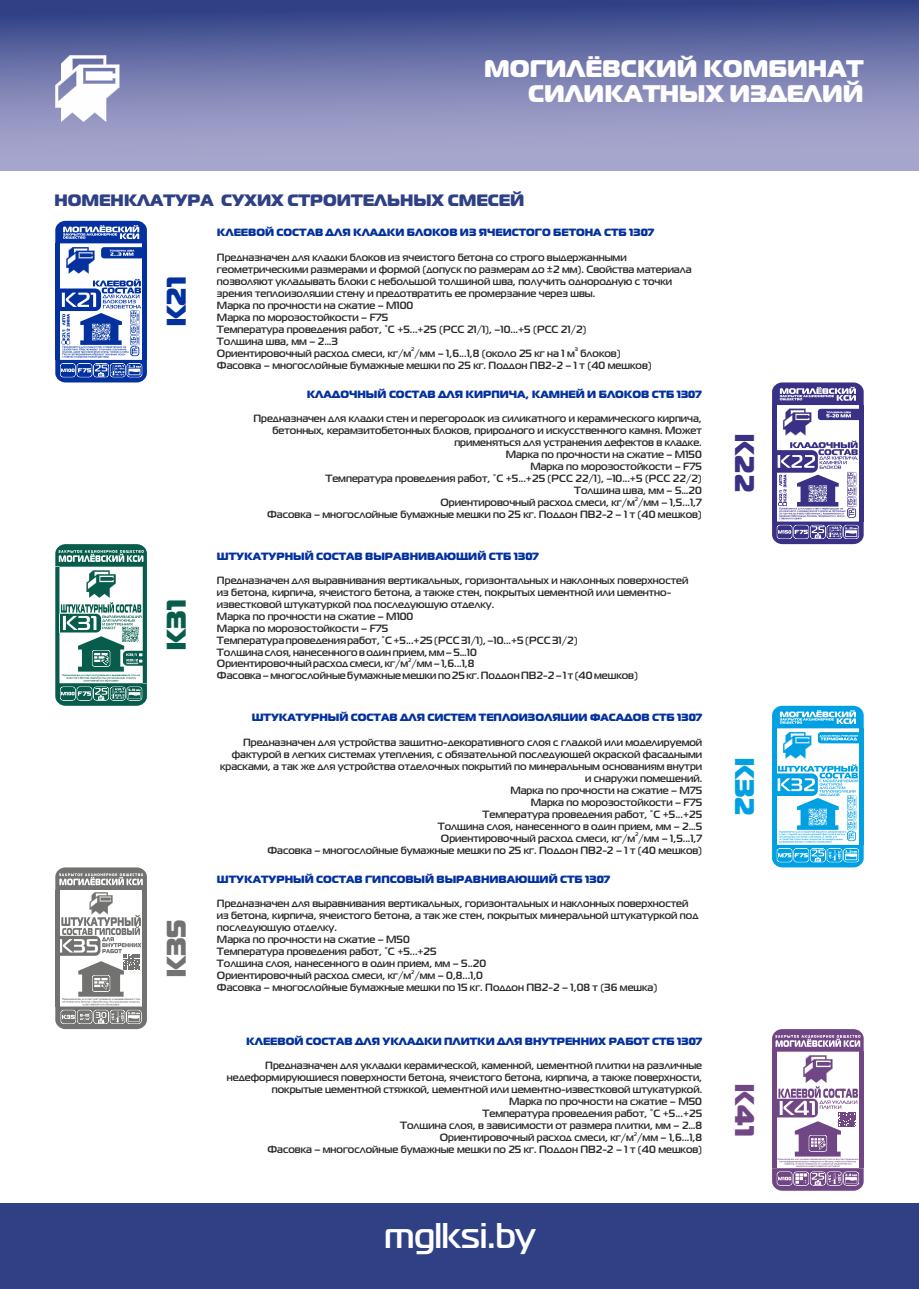
<style>
.page{position:relative;width:919px;height:1289px;background:#fff}
.page>*{position:absolute;margin:0;border:0;box-sizing:border-box;transform-origin:0 0}
.t1{font:700 35.7px "Magistral";color:#fefefe}
.t2{font:900 27px "Magistral";color:#03319f}
.t3{font:900 27px "Magistral";color:#085c4b}
.t4{font:900 27px "Magistral";color:#727271}
.t5{font:900 27px "Magistral";color:#393185}
.t6{font:900 27px "Magistral";color:#00a0e3}
.t7{font:900 27px "Magistral";color:#714684}
.t8{font:900 24px/25.8px "Magistral";color:#fefefe;text-align:right}
.t9{font:900 16.5px "Magistral";color:#2f4085}
.t10{font:700 10.5px/12px "Magistral";color:#2b2a29}
.t11{font:900 10.5px "Magistral";color:#03319f}
.t12{font:700 5.25px "Magistral";color:#2b2a29}
</style>
<div class="page">
<svg style="left:0;top:0;width:918px;height:170px;background:#787eb0"></svg>
<div style="left:0;top:1203px;width:918px;height:85px;background:#2f4085"></div>
<svg style="left:55px;top:55px;width:64px;height:67px"></svg>
<svg style="left:772px;top:382px;width:91px;height:162px"></svg>
<svg style="left:55px;top:544px;width:92px;height:161px"></svg>
<hr style="left:772px;top:728px;width:4px;height:116px;background:#00a0e3">
<hr style="left:859px;top:728px;width:4px;height:116px;background:#00a0e3">
<svg style="left:772px;top:705px;width:91px;height:53px"></svg>
<svg style="left:772px;top:764px;width:91px;height:103px"></svg>
<hr style="left:55px;top:243px;width:4px;height:117px;background:#03319f">
<hr style="left:143px;top:243px;width:4px;height:117px;background:#03319f">
<svg style="left:55px;top:221px;width:92px;height:52px"></svg>
<svg style="left:55px;top:279px;width:92px;height:103px"></svg>
<svg style="left:55px;top:867px;width:92px;height:162px"></svg>
<svg style="left:772px;top:1029px;width:91px;height:161px"></svg>
<h3 class="t8" style="left:484px;top:54px;width:381px">МОГИЛЁВСКИЙ КОМБИНАТ<br>СИЛИКАТНЫХ ИЗДЕЛИЙ</h3>
<h3 class="t9" style="left:54px;top:189px;width:471px">НОМЕНКЛАТУРА СУХИХ СТРОИТЕЛЬНЫХ СМЕСЕЙ</h3>
<h2 class="t2" style="left:159px;top:327px;width:53px;rotate:-90deg">К21</h2>
<h2 class="t3" style="left:159px;top:651px;width:53px;rotate:-90deg">К31</h2>
<h2 class="t4" style="left:159px;top:978px;width:60px;rotate:-90deg">К35</h2>
<p class="t11" style="left:217px;top:226px;width:438px">КЛЕЕВОЙ СОСТАВ ДЛЯ КЛАДКИ БЛОКОВ ИЗ ЯЧЕИСТОГО БЕТОНА СТБ 1307</p>
<p class="t10" style="left:217px;top:251px;width:476px">Предназначен для кладки блоков из ячеистого бетона со строго выдержанными геометрическими размерами и формой (допуск по размерам до ±2 мм). Свойства материала позволяют укладывать блоки с небольшой толщиной шва, получить однородную с точки зрения теплоизоляции стену и предотвратить ее промерзание через швы.<br>Марка по прочности на сжатие – М100<br>Марка по морозостойкости – F75<br>Температура проведения работ, °С +5...+25 (РСС 21/1), –10...+5 (РСС 21/2)<br>Толщина шва, мм – 2…3</p>
<p class="t12" style="left:411px;top:346px;width:5px">2</p>
<p class="t12" style="left:575px;top:346px;width:5px">3</p>
<p class="t10" style="left:217px;top:347px;width:436px">Ориентировочный расход смеси, кг/м /мм – 1,6...1,8 (около 25 кг на 1 м блоков)<br>Фасовка – многослойные бумажные мешки по 25 кг. Поддон ПВ2-2 – 1 т (40 мешков)</p>
<p class="t11" style="left:307px;top:387px;width:396px">КЛАДОЧНЫЙ СОСТАВ ДЛЯ КИРПИЧА, КАМНЕЙ И БЛОКОВ СТБ 1307</p>
<p class="t10" style="left:253px;top:412px;width:450px;text-align:right">Предназначен для кладки стен и перегородок из силикатного и керамического кирпича, бетонных, керамзитобетонных блоков, природного и искусственного камня. Может применяться для устранения дефектов в кладке.<br>Марка по прочности на сжатие – М150<br>Марка по морозостойкости – F75<br>Температура проведения работ, °С +5...+25 (РСС 22/1), –10...+5 (РСС 22/2)<br>Толщина шва, мм – 5…20</p>
<p class="t12" style="left:634px;top:496px;width:5px">2</p>
<p class="t10" style="left:267px;top:496px;width:436px;text-align:right">Ориентировочный расход смеси, кг/м /мм – 1,5...1,7<br>Фасовка – многослойные бумажные мешки по 25 кг. Поддон ПВ2-2 – 1 т (40 мешков)</p>
<p class="t11" style="left:217px;top:549px;width:323px">ШТУКАТУРНЫЙ СОСТАВ ВЫРАВНИВАЮЩИЙ СТБ 1307</p>
<p class="t10" style="left:217px;top:573px;width:473px">Предназначен для выравнивания вертикальных, горизонтальных и наклонных поверхностей из бетона, кирпича, ячеистого бетона, а также стен, покрытых цементной или цементно&shy;известковой штукатуркой под последующую отделку.<br>Марка по прочности на сжатие – М100<br>Марка по морозостойкости – F75<br>Температура проведения работ, °С +5...+25 (РСС 31/1), –10...+5 (РСС 31/2)<br>Толщина слоя, нанесенного в один прием, мм – 5…10</p>
<p class="t12" style="left:408px;top:657px;width:5px">2</p>
<p class="t10" style="left:217px;top:657px;width:422px">Ориентировочный расход смеси, кг/м /мм – 1,6...1,8<br>Фасовка – многослойные бумажные мешки по 25 кг. Поддон ПВ2-2 – 1 т (40 мешков)</p>
<p class="t11" style="left:252px;top:710px;width:452px">ШТУКАТУРНЫЙ СОСТАВ ДЛЯ СИСТЕМ ТЕПЛОИЗОЛЯЦИИ ФАСАДОВ СТБ 1307</p>
<p class="t10" style="left:220px;top:735px;width:483px;text-align:right">Предназначен для устройства защитно-декоративного слоя с гладкой или моделируемой фактурой в легких системах утепления, с обязательной последующей окраской фасадными красками, а так же для устройства отделочных покрытий по минеральным основаниям внутри и снаружи помещений.<br>Марка по прочности на сжатие – М75<br>Марка по морозостойкости – F75<br>Температура проведения работ, °С +5...+25<br>Толщина слоя, нанесенного в один прием, мм – 2…5</p>
<p class="t12" style="left:635px;top:831px;width:5px">2</p>
<p class="t10" style="left:267px;top:831px;width:436px;text-align:right">Ориентировочный расход смеси, кг/м /мм – 1,5...1,7<br>Фасовка – многослойные бумажные мешки по 25 кг. Поддон ПВ2-2 – 1 т (40 мешков)</p>
<p class="t11" style="left:217px;top:872px;width:395px">ШТУКАТУРНЫЙ СОСТАВ ГИПСОВЫЙ ВЫРАВНИВАЮЩИЙ СТБ 1307</p>
<p class="t10" style="left:217px;top:896px;width:483px">Предназначен для выравнивания вертикальных, горизонтальных и наклонных поверхностей из бетона, кирпича, ячеистого бетона, а так же стен, покрытых минеральной штукатуркой под последующую отделку.<br>Марка по прочности на сжатие – М50<br>Температура проведения работ, °С +5...+25<br>Толщина слоя, нанесенного в один прием, мм – 5..20</p>
<p class="t12" style="left:411px;top:968px;width:5px">2</p>
<p class="t10" style="left:217px;top:968px;width:442px">Ориентировочный расход смеси, кг/м /мм – 0,8...1,0<br>Фасовка – многослойные бумажные мешки по 15 кг. Поддон ПВ2-2 – 1,08 т (36 мешка)</p>
<p class="t11" style="left:246px;top:1033px;width:457px">КЛЕЕВОЙ СОСТАВ ДЛЯ УКЛАДКИ ПЛИТКИ ДЛЯ ВНУТРЕННИХ РАБОТ СТБ 1307</p>
<p class="t10" style="left:227px;top:1059px;width:476px;text-align:right">Предназначен для укладки керамической, каменной, цементной плитки на различные недеформирующиеся поверхности бетона, ячеистого бетона, кирпича, а также поверхности, покрытые цементной стяжкой, цементной или цементно-известковой штукатуркой.<br>Марка по прочности на сжатие – М50<br>Температура проведения работ, °С +5...+25<br>Толщина слоя, в зависимости от размера плитки, мм – 2…8</p>
<p class="t12" style="left:634px;top:1130px;width:5px">2</p>
<p class="t10" style="left:267px;top:1130px;width:436px;text-align:right">Ориентировочный расход смеси, кг/м /мм – 1,6...1,8<br>Фасовка – многослойные бумажные мешки по 25 кг. Поддон ПВ2-2 – 1 т (40 мешков)</p>
<h1 class="t1" style="left:384px;top:1213px;width:152px">mglksi.by</h1>
<h2 class="t5" style="left:762px;top:433px;width:60px;rotate:90deg">К22</h2>
<h2 class="t6" style="left:762px;top:756px;width:60px;rotate:90deg">К32</h2>
<h2 class="t7" style="left:762px;top:1082px;width:55px;rotate:90deg">К41</h2>
</div>
